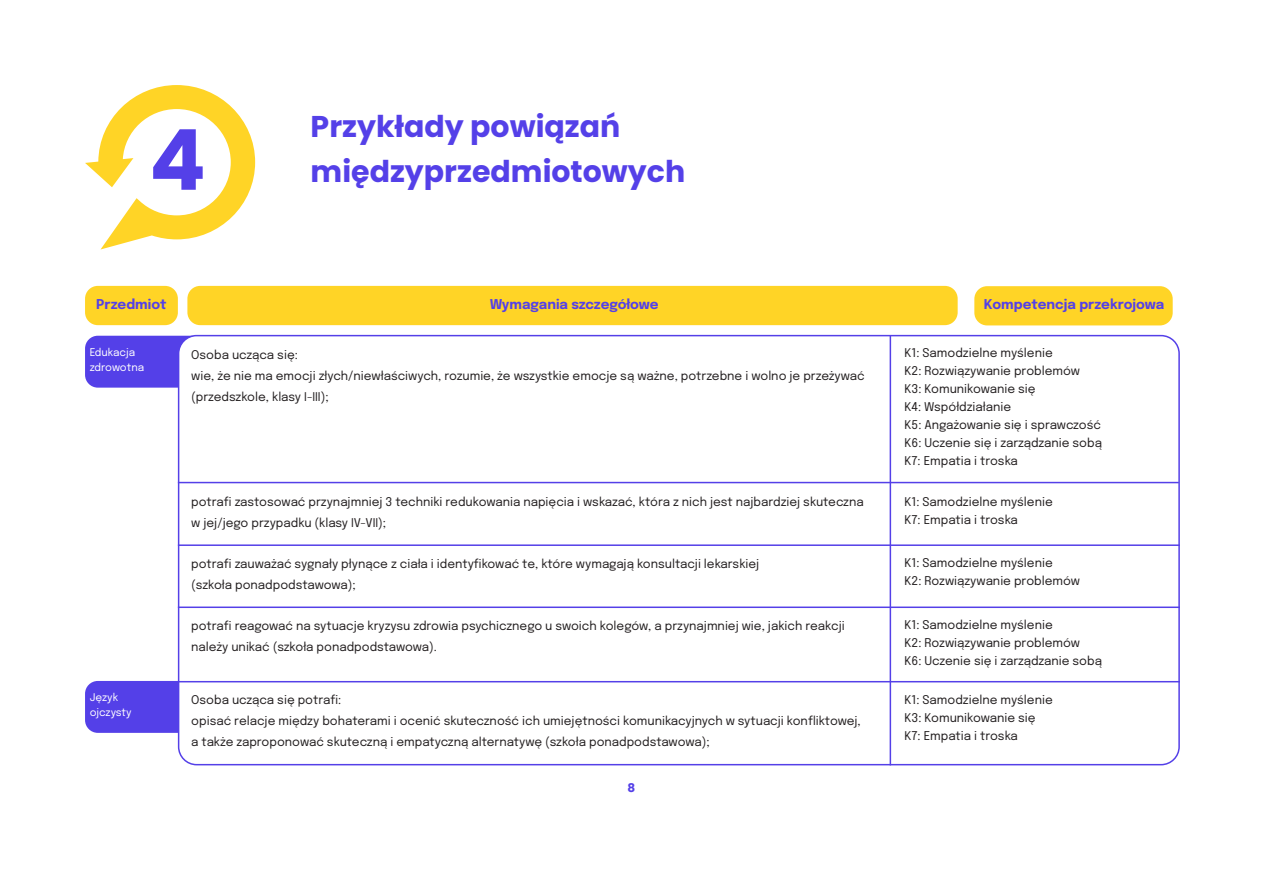
<style>
.page{position:relative;width:1263px;height:893px;background:#fff}
.page>*{position:absolute;margin:0;border:0;box-sizing:border-box;transform-origin:0 0}
.h1__title{font:700 84px "Poppins";color:#5440e8}
.t1{font:700 30px "Poppins";color:#5440e8}
.t2{font:700 13.5px "Epilogue";color:#5440e8}
.t3{font:12px/21px "Epilogue";color:#231f20}
.t4{font:700 12px "Poppins";color:#5440e8}
.t5{font:10.5px/15px "Epilogue";color:#fff}
</style>
<div class="page">
<div style="left:85px;top:681px;width:124px;height:52px;background:#5440e8;border-radius:13px"></div>
<div style="left:85px;top:336px;width:124px;height:52px;background:#5440e8;border-radius:13px"></div>
<div style="left:179px;top:336px;width:1000px;height:429px;background:#fff;border-radius:18px"></div>
<svg style="left:85px;top:85px;width:170px;height:164px"></svg>
<hr style="left:890px;top:336px;width:1px;height:429px;background:#5440e8">
<div style="left:187px;top:286px;width:771px;height:39px;background:#ffd426;border-radius:13px"></div>
<div style="left:85px;top:286px;width:93px;height:39px;background:#ffd426;border-radius:13px"></div>
<div style="left:974px;top:286px;width:199px;height:39px;background:#ffd426;border-radius:13px"></div>
<hr style="left:178px;top:482px;width:1001px;height:1px;background:#5440e8">
<hr style="left:178px;top:544px;width:1002px;height:2px;background:#5440e8">
<hr style="left:178px;top:606px;width:1002px;height:2px;background:#5440e8">
<hr style="left:178px;top:681px;width:1002px;height:1px;background:#5440e8">
<p class="h1__title" style="left:149px;top:112px;width:58px">4</p>
<p class="t1" style="left:311px;top:109px;width:311px">Przykłady powiązań</p>
<p class="t1" style="left:311px;top:154px;width:376px">międzyprzedmiotowych</p>
<p class="t2" style="left:96px;top:294px;width:72px">Przedmiot</p>
<p class="t2" style="left:490px;top:294px;width:171px">Wymagania szczegółowe</p>
<p class="t2" style="left:984px;top:294px;width:182px">Kompetencja przekrojowa</p>
<p class="t5" style="left:90px;top:344px;width:56px">Edukacja zdrowotna</p>
<p class="t5" style="left:90px;top:689px;width:44px">Język ojczysty</p>
<p class="t3" style="left:191px;top:344px;width:108px">Osoba ucząca się:</p>
<p class="t3" style="left:191px;top:365px;width:675px">wie, że nie ma emocji złych/niewłaściwych, rozumie, że wszystkie emocje są ważne, potrzebne i wolno je przeżywać (przedszkole, klasy I-III);</p>
<p class="t3" style="left:904px;top:342px;width:150px">K1: Samodzielne myślenie</p>
<p class="t3" style="left:904px;top:360px;width:177px">K2: Rozwiązywanie problemów</p>
<p class="t3" style="left:904px;top:378px;width:133px">K3: Komunikowanie się</p>
<p class="t3" style="left:904px;top:396px;width:108px">K4: Współdziałanie</p>
<p class="t3" style="left:904px;top:414px;width:198px">K5: Angażowanie się i sprawczość</p>
<p class="t3" style="left:904px;top:432px;width:199px">K6: Uczenie się i zarządzanie sobą</p>
<p class="t3" style="left:904px;top:450px;width:115px">K7: Empatia i troska</p>
<p class="t3" style="left:191px;top:490px;width:674px">potrafi zastosować przynajmniej 3 techniki redukowania napięcia i wskazać, która z nich jest najbardziej skuteczna w jej/jego przypadku (klasy IV-VII);</p>
<p class="t3" style="left:904px;top:491px;width:150px">K1: Samodzielne myślenie</p>
<p class="t3" style="left:904px;top:509px;width:115px">K7: Empatia i troska</p>
<p class="t3" style="left:191px;top:552px;width:569px">potrafi zauważać sygnały płynące z ciała i identyfikować te, które wymagają konsultacji lekarskiej (szkoła ponadpodstawowa);</p>
<p class="t3" style="left:904px;top:552px;width:150px">K1: Samodzielne myślenie</p>
<p class="t3" style="left:904px;top:570px;width:177px">K2: Rozwiązywanie problemów</p>
<p class="t3" style="left:191px;top:614px;width:655px">potrafi reagować na sytuacje kryzysu zdrowia psychicznego u swoich kolegów, a przynajmniej wie, jakich reakcji należy unikać (szkoła ponadpodstawowa).</p>
<p class="t3" style="left:904px;top:614px;width:150px">K1: Samodzielne myślenie</p>
<p class="t3" style="left:904px;top:632px;width:177px">K2: Rozwiązywanie problemów</p>
<p class="t3" style="left:904px;top:650px;width:199px">K6: Uczenie się i zarządzanie sobą</p>
<p class="t3" style="left:191px;top:689px;width:151px">Osoba ucząca się potrafi:</p>
<p class="t3" style="left:191px;top:710px;width:671px">opisać relacje między bohaterami i ocenić skuteczność ich umiejętności komunikacyjnych w sytuacji konfliktowej, a także zaproponować skuteczną i empatyczną alternatywę (szkoła ponadpodstawowa);</p>
<p class="t4" style="left:628px;top:781px;width:9px">8</p>
<p class="t3" style="left:904px;top:688px;width:150px">K1: Samodzielne myślenie</p>
<p class="t3" style="left:904px;top:706px;width:133px">K3: Komunikowanie się</p>
<p class="t3" style="left:904px;top:724px;width:115px">K7: Empatia i troska</p>
</div>
